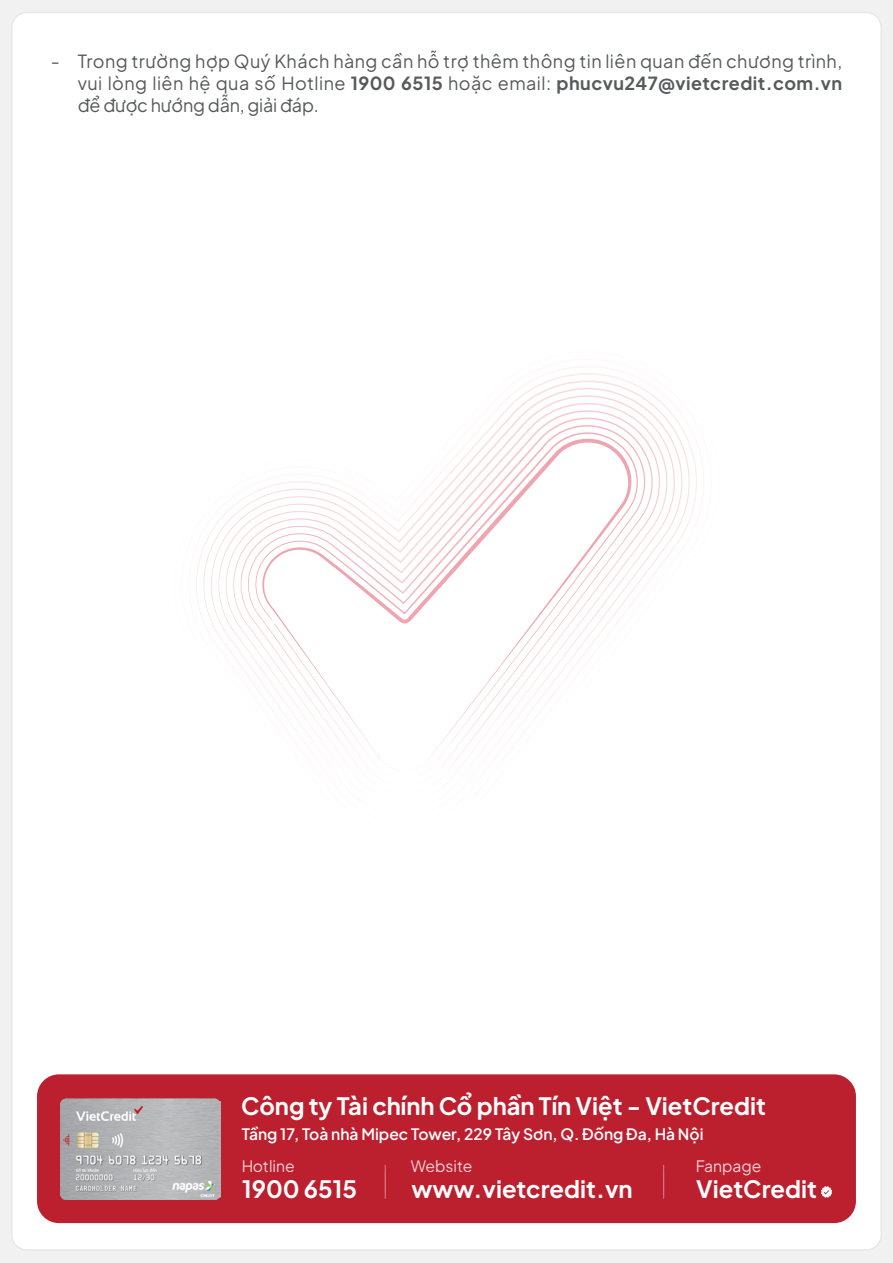
<style>
.page{position:relative;width:893px;height:1263px;background:#f1f1f2}
.page>*{position:absolute;margin:0;border:0;box-sizing:border-box;transform-origin:0 0}
.t1{font:700 23.85px "Plus Jakarta Sans";color:#fff}
.t2{font:18px/21.6px "Plus Jakarta Sans";letter-spacing:.025em;color:#58595b;text-align:justify}
.t3{font:600 15.6px "Plus Jakarta Sans";color:#fff}
.t4{font:15.6px "Plus Jakarta Sans";color:#fff}
.s1{font-weight:700}
</style>
<div class="page">
<div style="left:12px;top:13px;width:869px;height:1237px;background:#fff;border-radius:15px"></div>
<div style="left:37px;top:1074px;width:819px;height:149px;background:#bc202e;border-radius:22px"></div>
<svg style="left:385px;top:1165px;width:1px;height:34px"></svg>
<svg style="left:663px;top:1165px;width:1px;height:34px"></svg>
<svg style="left:821px;top:1186px;width:11px;height:12px"></svg>
<img style="left:61px;top:1098px;width:160px;height:102px">
<svg style="left:233px;top:410px;width:427px;height:390px"></svg>
<svg style="left:241px;top:418px;width:412px;height:375px"></svg>
<svg style="left:248px;top:425px;width:397px;height:361px"></svg>
<svg style="left:255px;top:432px;width:383px;height:346px"></svg>
<svg style="left:262px;top:439px;width:369px;height:332px"></svg>
<p class="t2" style="left:78px;top:49px;width:766px;text-indent:-27px">- Trong trường hợp Quý Khách hàng cần hỗ trợ thêm thông tin liên quan đến chương trình, vui lòng liên hệ qua số Hotline <span class="s1">1900 6515</span> hoặc email: <span class="s1">phucvu247@vietcredit.com.vn </span>để được hướng dẫn, giải đáp.</p>
<h1 class="t1" style="left:241px;top:1084px;width:526px">Công ty Tài chính Cổ phần Tín Việt - VietCredit</h1>
<p class="t3" style="left:242px;top:1120px;width:463px">Tầng 17, Toà nhà Mipec Tower, 229 Tây Sơn, Q. Đống Đa, Hà Nội</p>
<p class="t4" style="left:241px;top:1153px;width:55px">Hotline</p>
<h1 class="t1" style="left:242px;top:1168px;width:117px">1900 6515</h1>
<p class="t4" style="left:411px;top:1153px;width:63px">Website</p>
<h1 class="t1" style="left:411px;top:1168px;width:223px">www.vietcredit.vn</h1>
<p class="t4" style="left:695px;top:1153px;width:67px">Fanpage</p>
<h1 class="t1" style="left:696px;top:1168px;width:122px">VietCredit</h1>
</div>
